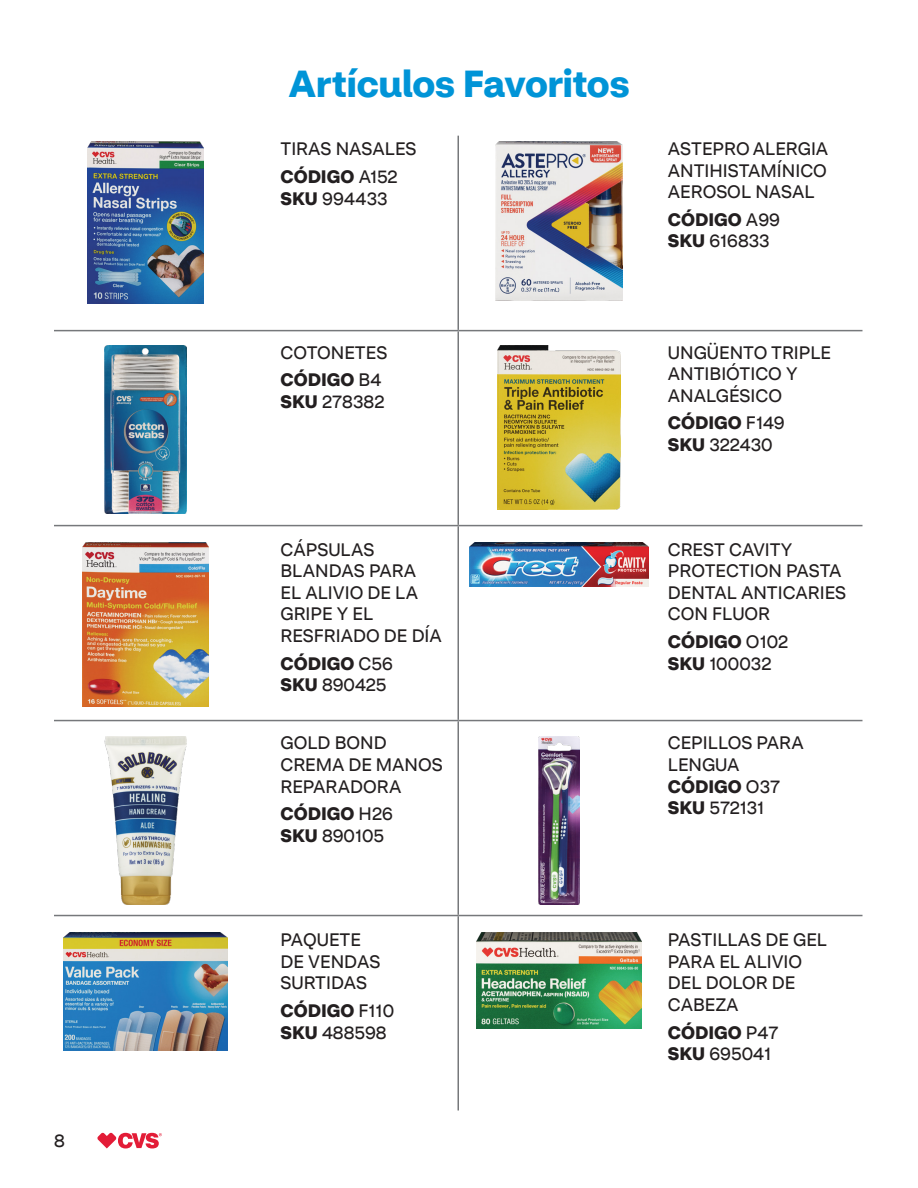
<style>
.page{position:relative;width:918px;height:1188px;background:#fff}
.page>*{position:absolute;margin:0;border:0;box-sizing:border-box;transform-origin:0 0}
.Page_-_Heading{font:700 37.5px "CVS Health Sans";letter-spacing:-.005em;color:#0094d7}
.Pa1{font:18px/21.6px "CVS Health Sans";color:#231f20}
.Pa21{font:18px "CVS Health Sans";color:#231f20}
.Pa1-2{font:700 18px "CVS Health Sans";color:#231f20}
.Pa0{font:18px/21.6px "CVS Health Sans";color:#231f20}
._2025_Row_Style{font:18px "CVS Health Sans";color:#231f20}
.footnote{font:700 18px "CVS Health Sans";color:#231f20}
.footnote-2{font:18px "CVS Health Sans";letter-spacing:.01em;color:#231f20}
.s1{font-weight:400}
.s2{font-weight:700}
</style>
<div class="page">
<svg style="left:97px;top:1133px;width:65px;height:15px"></svg>
<hr style="left:458px;top:136px;width:1px;height:194px;background:#76787b">
<hr style="left:54px;top:330px;width:404px;height:1px;background:#76787b">
<hr style="left:458px;top:330px;width:404px;height:1px;background:#76787b">
<hr style="left:458px;top:331px;width:1px;height:194px;background:#76787b">
<hr style="left:54px;top:525px;width:404px;height:1px;background:#76787b">
<hr style="left:458px;top:525px;width:404px;height:1px;background:#76787b">
<hr style="left:458px;top:526px;width:1px;height:194px;background:#76787b">
<hr style="left:54px;top:720px;width:404px;height:1px;background:#76787b">
<hr style="left:458px;top:720px;width:404px;height:1px;background:#76787b">
<hr style="left:458px;top:721px;width:1px;height:194px;background:#76787b">
<hr style="left:54px;top:915px;width:404px;height:1px;background:#76787b">
<hr style="left:458px;top:915px;width:404px;height:1px;background:#76787b">
<hr style="left:458px;top:916px;width:1px;height:195px;background:#76787b">
<img style="left:83px;top:542px;width:125px;height:165px">
<img style="left:498px;top:345px;width:122px;height:165px">
<img style="left:495px;top:142px;width:127px;height:159px">
<img style="left:88px;top:142px;width:115px;height:162px">
<img style="left:105px;top:345px;width:81px;height:169px">
<img style="left:477px;top:933px;width:164px;height:96px">
<img style="left:104px;top:736px;width:83px;height:169px">
<img style="left:469px;top:542px;width:180px;height:45px">
<img style="left:539px;top:736px;width:40px;height:169px">
<img style="left:63px;top:933px;width:165px;height:118px">
<p class="Pa1" style="left:54px;top:1130px;width:12px">8</p>
<h1 class="Page_-_Heading" style="left:289px;top:60px;width:342px">Artículos Favoritos</h1>
<p class="_2025_Row_Style" style="left:281px;top:138px;width:138px">TIRAS NASALES</p>
<p class="footnote" style="left:281px;top:165px;width:119px">CÓDIGO <span class="s1">A152</span></p>
<p class="footnote-2" style="left:281px;top:187px;width:109px"><span class="s2">SKU</span> 994433</p>
<p class="Pa1" style="left:281px;top:342px;width:108px">COTONETES</p>
<p class="Pa1-2" style="left:281px;top:369px;width:102px">CÓDIGO <span class="s1">B4</span></p>
<p class="Pa21" style="left:281px;top:391px;width:106px"><span class="s2">SKU</span> 278382</p>
<p class="Pa1" style="left:281px;top:538px;width:163px">CÁPSULAS<br>BLANDAS PARA<br>EL ALIVIO DE LA<br>GRIPE Y EL<br>RESFRIADO DE DÍA</p>
<p class="Pa1-2" style="left:281px;top:652px;width:114px">CÓDIGO <span class="s1">C56</span></p>
<p class="Pa21" style="left:281px;top:674px;width:107px"><span class="s2">SKU</span> 890425</p>
<p class="Pa0" style="left:281px;top:732px;width:164px">GOLD BOND<br>CREMA DE MANOS<br>REPARADORA</p>
<p class="Pa1-2" style="left:281px;top:802px;width:114px">CÓDIGO <span class="s1">H26</span></p>
<p class="Pa21" style="left:281px;top:824px;width:105px"><span class="s2">SKU</span> 890105</p>
<p class="Pa1" style="left:281px;top:929px;width:101px">PAQUETE<br>DE VENDAS<br>SURTIDAS</p>
<p class="Pa1-2" style="left:281px;top:999px;width:115px">CÓDIGO <span class="s1">F110</span></p>
<p class="Pa21" style="left:281px;top:1021px;width:108px"><span class="s2">SKU</span> 488598</p>
<p class="Pa1" style="left:668px;top:138px;width:162px;text-align:justify">ASTEPRO ALERGIA ANTIHISTAMÍNICO AEROSOL NASAL</p>
<p class="Pa1-2" style="left:668px;top:208px;width:114px">CÓDIGO <span class="s1">A99</span></p>
<p class="Pa21" style="left:668px;top:230px;width:103px"><span class="s2">SKU</span> 616833</p>
<p class="Pa1" style="left:668px;top:342px;width:165px">UNGÜENTO TRIPLE<br>ANTIBIÓTICO Y<br>ANALGÉSICO</p>
<p class="Pa1-2" style="left:668px;top:412px;width:118px">CÓDIGO <span class="s1">F149</span></p>
<p class="Pa21" style="left:668px;top:434px;width:106px"><span class="s2">SKU</span> 322430</p>
<p class="Pa1" style="left:668px;top:538px;width:180px">CREST CAVITY<br>PROTECTION PASTA<br>DENTAL ANTICARIES<br>CON FLUOR</p>
<p class="Pa1-2" style="left:668px;top:630px;width:122px">CÓDIGO <span class="s1">O102</span></p>
<p class="Pa21" style="left:668px;top:652px;width:105px"><span class="s2">SKU</span> 100032</p>
<p class="Pa1" style="left:668px;top:732px;width:137px">CEPILLOS PARA<br>LENGUA<br><span class="s2">CÓDIGO</span> O37</p>
<p class="Pa21" style="left:668px;top:797px;width:98px"><span class="s2">SKU</span> 572131</p>
<p class="Pa0" style="left:668px;top:929px;width:161px">PASTILLAS DE GEL<br>PARA EL ALIVIO<br>DEL DOLOR DE<br>CABEZA</p>
<p class="Pa1-2" style="left:668px;top:1021px;width:112px">CÓDIGO <span class="s1">P47</span></p>
<p class="Pa21" style="left:668px;top:1043px;width:105px"><span class="s2">SKU</span> 695041</p>
</div>
